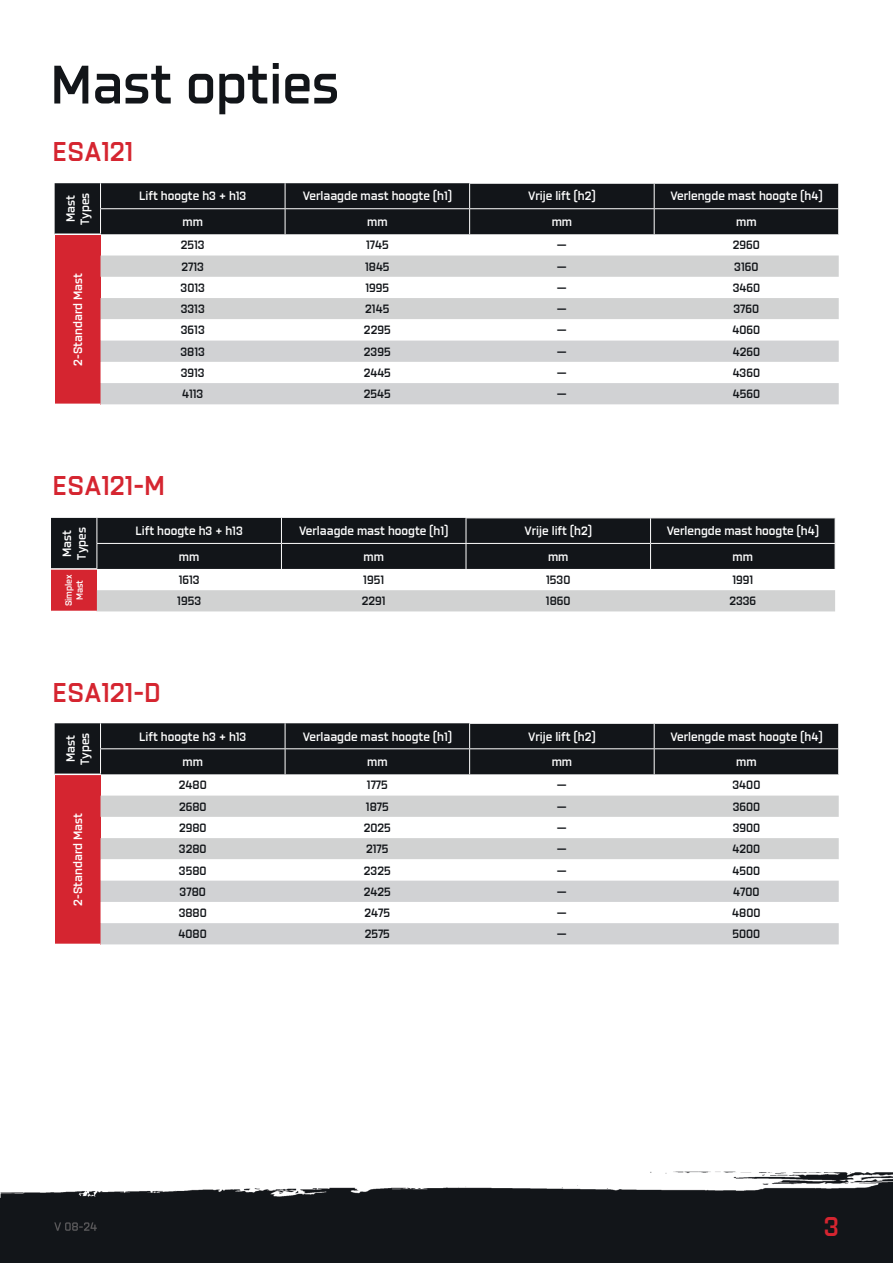
<style>
.page{position:relative;width:893px;height:1263px;background:#fff}
.page>*{position:absolute;margin:0;border:0;box-sizing:border-box;transform-origin:0 0}
.t1{font:600 54px "Revx Neue";color:#121519}
.t2{font:600 27px "Revx Neue";color:#d52530}
.t3{font:600 12px/14.4px "Revx Neue";color:#fff}
.t4{font:600 12px "Revx Neue";color:#121519}
.t5{font:600 9px/10.8px "Revx Neue";color:#fff;text-align:center}
</style>
<div class="page">
<img style="left:0;top:183px;width:893px;height:1080px">
<img style="left:54px;top:1222px;width:43px;height:9px">
<div style="left:55px;top:234px;width:46px;height:170px;background:#d52530"></div>
<svg style="left:101px;top:255px;width:738px;height:64px;fill:#d1d2d2"></svg>
<svg style="left:101px;top:319px;width:738px;height:22px"></svg>
<svg style="left:101px;top:341px;width:738px;height:63px;fill:#d1d2d4"></svg>
<hr style="left:55px;top:233px;width:46px;height:2px;background:#fff">
<hr style="left:55px;top:404px;width:46px;height:1px;background:#fff">
<div style="left:55px;top:183px;width:784px;height:51px;background:#121519"></div>
<div style="left:51px;top:569px;width:46px;height:42px;background:#d52530"></div>
<div style="left:97px;top:590px;width:738px;height:21px;background:#d1d2d2"></div>
<hr style="left:51px;top:568px;width:46px;height:2px;background:#fff">
<hr style="left:51px;top:611px;width:46px;height:1px;background:#fff">
<hr style="left:466px;top:517px;width:185px;height:1px;background:#fff">
<hr style="left:651px;top:517px;width:184px;height:1px;background:#fff">
<svg style="left:51px;top:518px;width:785px;height:51px;background:#1a1d21"></svg>
<div style="left:55px;top:774px;width:46px;height:170px;background:#d52530"></div>
<svg style="left:101px;top:795px;width:738px;height:64px;fill:#d1d2d2"></svg>
<svg style="left:101px;top:859px;width:738px;height:22px"></svg>
<svg style="left:101px;top:881px;width:738px;height:63px;fill:#d1d2d4"></svg>
<hr style="left:55px;top:773px;width:46px;height:2px;background:#fff">
<hr style="left:55px;top:944px;width:46px;height:1px;background:#fff">
<div style="left:55px;top:723px;width:784px;height:51px;background:#121519"></div>
<h1 class="t1" style="left:50px;top:53px;width:290px">Mast opties</h1>
<h2 class="t2" style="left:53px;top:136px;width:82px">ESA121</h2>
<p class="t3" style="left:63px;top:225px;width:34px;rotate:-90deg">Mast<br>Types</p>
<p class="t3" style="left:139px;top:189px;width:109px">Lift hoogte h3 + h13</p>
<p class="t3" style="left:303px;top:189px;width:151px">Verlaagde mast hoogte (h1)</p>
<p class="t3" style="left:528px;top:189px;width:69px">Vrije lift (h2)</p>
<p class="t3" style="left:670px;top:189px;width:154px">Verlengde mast hoogte (h4)</p>
<p class="t3" style="left:183px;top:214px;width:22px">mm</p>
<p class="t3" style="left:367px;top:214px;width:22px">mm</p>
<p class="t3" style="left:552px;top:214px;width:22px">mm</p>
<p class="t3" style="left:736px;top:214px;width:22px">mm</p>
<p class="t3" style="left:71px;top:366px;width:94px;rotate:-90deg">2-Standard Mast</p>
<p class="t4" style="left:181px;top:238px;width:25px">2513</p>
<p class="t4" style="left:366px;top:238px;width:24px">1745</p>
<p class="t4" style="left:557px;top:238px;width:11px">—</p>
<p class="t4" style="left:733px;top:238px;width:29px">2960</p>
<p class="t4" style="left:182px;top:259px;width:24px">2713</p>
<p class="t4" style="left:365px;top:259px;width:26px">1845</p>
<p class="t4" style="left:557px;top:259px;width:11px">—</p>
<p class="t4" style="left:734px;top:259px;width:26px">3160</p>
<p class="t4" style="left:181px;top:281px;width:26px">3013</p>
<p class="t4" style="left:365px;top:281px;width:25px">1995</p>
<p class="t4" style="left:557px;top:281px;width:11px">—</p>
<p class="t4" style="left:733px;top:281px;width:29px">3460</p>
<p class="t4" style="left:181px;top:302px;width:26px">3313</p>
<p class="t4" style="left:365px;top:302px;width:26px">2145</p>
<p class="t4" style="left:557px;top:302px;width:11px">—</p>
<p class="t4" style="left:733px;top:302px;width:27px">3760</p>
<p class="t4" style="left:181px;top:323px;width:26px">3613</p>
<p class="t4" style="left:364px;top:323px;width:28px">2295</p>
<p class="t4" style="left:557px;top:323px;width:11px">—</p>
<p class="t4" style="left:732px;top:323px;width:29px">4060</p>
<p class="t4" style="left:181px;top:345px;width:26px">3813</p>
<p class="t4" style="left:364px;top:345px;width:28px">2395</p>
<p class="t4" style="left:557px;top:345px;width:11px">—</p>
<p class="t4" style="left:733px;top:345px;width:29px">4260</p>
<p class="t4" style="left:181px;top:366px;width:26px">3913</p>
<p class="t4" style="left:364px;top:366px;width:29px">2445</p>
<p class="t4" style="left:557px;top:366px;width:11px">—</p>
<p class="t4" style="left:733px;top:366px;width:29px">4360</p>
<p class="t4" style="left:182px;top:387px;width:23px">4113</p>
<p class="t4" style="left:364px;top:387px;width:28px">2545</p>
<p class="t4" style="left:557px;top:387px;width:11px">—</p>
<p class="t4" style="left:733px;top:387px;width:29px">4560</p>
<h2 class="t2" style="left:53px;top:469px;width:114px">ESA121-M</h2>
<p class="t3" style="left:60px;top:560px;width:34px;rotate:-90deg">Mast<br>Types</p>
<p class="t3" style="left:136px;top:524px;width:109px">Lift hoogte h3 + h13</p>
<p class="t3" style="left:299px;top:524px;width:151px">Verlaagde mast hoogte (h1)</p>
<p class="t3" style="left:525px;top:524px;width:69px">Vrije lift (h2)</p>
<p class="t3" style="left:667px;top:524px;width:154px">Verlengde mast hoogte (h4)</p>
<p class="t3" style="left:179px;top:549px;width:22px">mm</p>
<p class="t3" style="left:363px;top:549px;width:22px">mm</p>
<p class="t3" style="left:548px;top:549px;width:22px">mm</p>
<p class="t3" style="left:733px;top:549px;width:22px">mm</p>
<p class="t5" style="left:63px;top:606px;width:34px;rotate:-90deg">Simplex<br>Mast</p>
<p class="t4" style="left:179px;top:573px;width:23px">1613</p>
<p class="t4" style="left:363px;top:573px;width:22px">1951</p>
<p class="t4" style="left:546px;top:573px;width:26px">1530</p>
<p class="t4" style="left:732px;top:573px;width:22px">1991</p>
<p class="t4" style="left:177px;top:594px;width:25px">1953</p>
<p class="t4" style="left:362px;top:594px;width:25px">2291</p>
<p class="t4" style="left:546px;top:594px;width:26px">1860</p>
<p class="t4" style="left:729px;top:594px;width:28px">2336</p>
<h2 class="t2" style="left:53px;top:676px;width:110px">ESA121-D</h2>
<p class="t3" style="left:63px;top:765px;width:34px;rotate:-90deg">Mast<br>Types</p>
<p class="t3" style="left:139px;top:729px;width:109px">Lift hoogte h3 + h13</p>
<p class="t3" style="left:303px;top:729px;width:151px">Verlaagde mast hoogte (h1)</p>
<p class="t3" style="left:528px;top:729px;width:69px">Vrije lift (h2)</p>
<p class="t3" style="left:670px;top:729px;width:154px">Verlengde mast hoogte (h4)</p>
<p class="t3" style="left:183px;top:754px;width:22px">mm</p>
<p class="t3" style="left:367px;top:754px;width:22px">mm</p>
<p class="t3" style="left:552px;top:754px;width:22px">mm</p>
<p class="t3" style="left:736px;top:754px;width:22px">mm</p>
<p class="t3" style="left:71px;top:906px;width:94px;rotate:-90deg">2-Standard Mast</p>
<p class="t4" style="left:179px;top:778px;width:29px">2480</p>
<p class="t4" style="left:367px;top:778px;width:22px">1775</p>
<p class="t4" style="left:557px;top:778px;width:11px">—</p>
<p class="t4" style="left:732px;top:778px;width:29px">3400</p>
<p class="t4" style="left:179px;top:799px;width:29px">2680</p>
<p class="t4" style="left:366px;top:799px;width:24px">1875</p>
<p class="t4" style="left:557px;top:799px;width:11px">—</p>
<p class="t4" style="left:733px;top:799px;width:29px">3600</p>
<p class="t4" style="left:179px;top:821px;width:29px">2980</p>
<p class="t4" style="left:364px;top:821px;width:29px">2025</p>
<p class="t4" style="left:557px;top:821px;width:11px">—</p>
<p class="t4" style="left:733px;top:821px;width:29px">3900</p>
<p class="t4" style="left:179px;top:842px;width:29px">3280</p>
<p class="t4" style="left:366px;top:842px;width:24px">2175</p>
<p class="t4" style="left:557px;top:842px;width:11px">—</p>
<p class="t4" style="left:733px;top:842px;width:29px">4200</p>
<p class="t4" style="left:179px;top:863px;width:29px">3580</p>
<p class="t4" style="left:364px;top:863px;width:28px">2325</p>
<p class="t4" style="left:557px;top:863px;width:11px">—</p>
<p class="t4" style="left:733px;top:863px;width:29px">4500</p>
<p class="t4" style="left:180px;top:885px;width:28px">3780</p>
<p class="t4" style="left:364px;top:885px;width:28px">2425</p>
<p class="t4" style="left:557px;top:885px;width:11px">—</p>
<p class="t4" style="left:733px;top:885px;width:28px">4700</p>
<p class="t4" style="left:179px;top:906px;width:30px">3880</p>
<p class="t4" style="left:365px;top:906px;width:27px">2475</p>
<p class="t4" style="left:557px;top:906px;width:11px">—</p>
<p class="t4" style="left:732px;top:906px;width:30px">4800</p>
<p class="t4" style="left:179px;top:927px;width:30px">4080</p>
<p class="t4" style="left:365px;top:927px;width:27px">2575</p>
<p class="t4" style="left:557px;top:927px;width:11px">—</p>
<p class="t4" style="left:732px;top:927px;width:29px">5000</p>
<h2 class="t2" style="left:824px;top:1210px;width:17px">3</h2>
</div>
